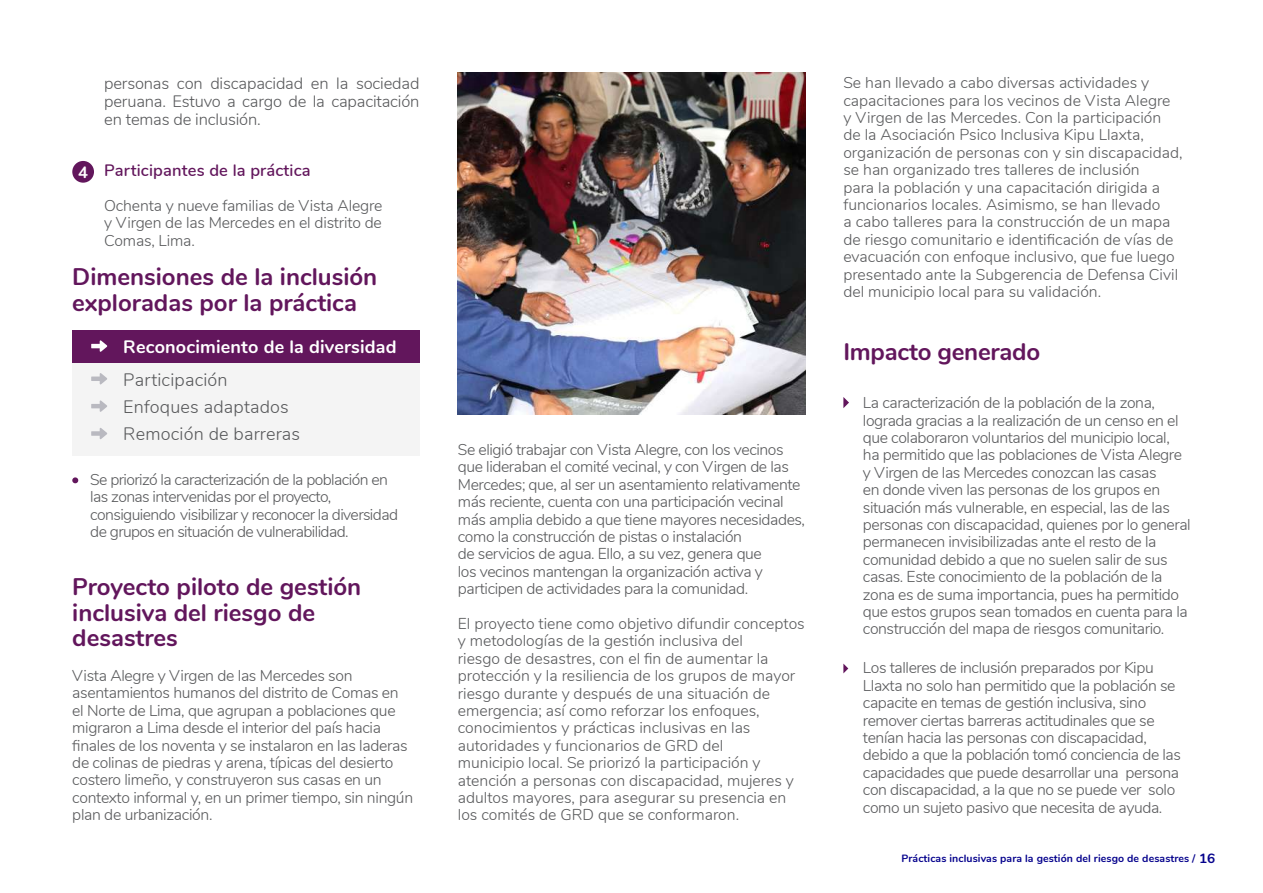
<style>
.page{position:relative;width:1263px;height:893px;background:#fff}
.page>*{position:absolute;margin:0;border:0;box-sizing:border-box;transform-origin:0 0}
.t1{font:700 24px/25.5px "Nunito";color:#62165c}
.t2{font:300 18px/27.3px "Nunito";letter-spacing:.01em;color:#57585a}
.t3{font:700 18px "Nunito";letter-spacing:.01em;color:#fff}
.t4{font:300 16.5px/18px "Nunito";letter-spacing:-.01em;color:#57585a;text-align:justify}
.t5{font:600 16.5px "Nunito";letter-spacing:.01em;color:#62165c}
.t6{font:300 15.75px/17.4px "Nunito";letter-spacing:-.025em;color:#57585a}
.t7{font:300 15.75px/17.4px "Nunito";color:#57585a}
.t8{font:700 10.5px "Nunito";letter-spacing:.01em;color:#06038d}
.s1{font-weight:700;color:#fff}
.s2{font-size:13.5px}
</style>
<div class="page">
<div style="left:72px;top:161px;width:22px;height:22px;background:#62165c;border-radius:50%"></div>
<div style="left:72px;top:330px;width:348px;height:33px;background:#62165c"></div>
<div style="left:72px;top:363px;width:348px;height:33px;background:#f4f4f4"></div>
<div style="left:72px;top:390px;width:348px;height:33px;background:#f4f4f4"></div>
<div style="left:72px;top:423px;width:348px;height:33px;background:#f4f4f4"></div>
<svg style="left:91px;top:400px;width:16px;height:12px"></svg>
<svg style="left:91px;top:428px;width:16px;height:11px"></svg>
<svg style="left:91px;top:373px;width:16px;height:11px"></svg>
<svg style="left:91px;top:340px;width:16px;height:12px"></svg>
<svg style="left:72px;top:477px;width:6px;height:6px"></svg>
<img style="left:458px;top:72px;width:347px;height:343px">
<svg style="left:843px;top:397px;width:6px;height:11px"></svg>
<svg style="left:843px;top:664px;width:5px;height:9px"></svg>
<p class="t4" style="left:104px;top:73px;width:317px">personas con discapacidad en la sociedad peruana. Estuvo a cargo de la capacitación en temas de inclusión.</p>
<p class="t5" style="left:78px;top:158px;width:234px"><span class="s1">4</span> Participantes de la práctica</p>
<p class="t6" style="left:104px;top:196px;width:280px;text-align:justify">Ochenta y nueve familias de Vista Alegre y Virgen de las Mercedes en el distrito de Comas, Lima.</p>
<h1 class="t1" style="left:72px;top:263px;width:307px">Dimensiones de la inclusión exploradas por la práctica</h1>
<p class="t3" style="left:123px;top:333px;width:275px">Reconocimiento de la diversidad</p>
<p class="t2" style="left:123px;top:365px;width:178px">Participación<br>Enfoques adaptados<br>Remoción de barreras</p>
<p class="t6" style="left:90px;top:470px;width:309px">Se priorizó la caracterización de la población en las zonas intervenidas por el proyecto, consiguiendo visibilizar y reconocer la diversidad de grupos en situación de vulnerabilidad.</p>
<h1 class="t1" style="left:72px;top:573px;width:291px">Proyecto piloto de gestión inclusiva del riesgo de desastres</h1>
<p class="t6" style="left:72px;top:666px;width:342px">Vista Alegre y Virgen de las Mercedes son asentamientos humanos del distrito de Comas en el Norte de Lima, que agrupan a poblaciones que migraron a Lima desde el interior del país hacia finales de los noventa y se instalaron en las laderas de colinas de piedras y arena, típicas del desierto costero limeño, y construyeron sus casas en un contexto informal y, en un primer tiempo, sin ningún plan de urbanización.</p>
<p class="t6" style="left:458px;top:440px;width:349px">Se eligió trabajar con Vista Alegre, con los vecinos que lideraban el comité vecinal, y con Virgen de las Mercedes; que, al ser un asentamiento relativamente más reciente, cuenta con una participación vecinal más amplia debido a que tiene mayores necesidades, como la construcción de pistas o instalación<br>de servicios de agua. Ello, a su vez, genera que<br>los vecinos mantengan la organización activa y participen de actividades para la comunidad.</p>
<p class="t7" style="left:458px;top:614px;width:348px">El proyecto tiene como objetivo difundir conceptos y metodologías de la gestión inclusiva del<br>riesgo de desastres, con el fin de aumentar la protección y la resiliencia de los grupos de mayor riesgo durante y después de una situación de emergencia; así como reforzar los enfoques, conocimientos y prácticas inclusivas en las autoridades y funcionarios de GRD del<br>municipio local. Se priorizó la participación y atención a personas con discapacidad, mujeres y adultos mayores, para asegurar su presencia en los comités de GRD que se conformaron.</p>
<p class="t7" style="left:843px;top:73px;width:341px">Se han llevado a cabo diversas actividades y capacitaciones para los vecinos de Vista Alegre y Virgen de las Mercedes. Con la participación de la Asociación Psico Inclusiva Kipu Llaxta, organización de personas con y sin discapacidad, se han organizado tres talleres de inclusión<br>para la población y una capacitación dirigida a funcionarios locales. Asimismo, se han llevado<br>a cabo talleres para la construcción de un mapa de riesgo comunitario e identificación de vías de evacuación con enfoque inclusivo, que fue luego presentado ante la Subgerencia de Defensa Civil del municipio local para su validación.</p>
<h1 class="t1" style="left:843px;top:338px;width:198px">Impacto generado</h1>
<p class="t6" style="left:863px;top:393px;width:329px">La caracterización de la población de la zona, lograda gracias a la realización de un censo en el que colaboraron voluntarios del municipio local,<br>ha permitido que las poblaciones de Vista Alegre y Virgen de las Mercedes conozcan las casas<br>en donde viven las personas de los grupos en situación más vulnerable, en especial, las de las personas con discapacidad, quienes por lo general permanecen invisibilizadas ante el resto de la comunidad debido a que no suelen salir de sus casas. Este conocimiento de la población de la zona es de suma importancia, pues ha permitido que estos grupos sean tomados en cuenta para la construcción del mapa de riesgos comunitario.</p>
<p class="t6" style="left:863px;top:658px;width:320px">Los talleres de inclusión preparados por Kipu Llaxta no solo han permitido que la población se capacite en temas de gestión inclusiva, sino remover ciertas barreras actitudinales que se tenían hacia las personas con discapacidad, debido a que la población tomó conciencia de las capacidades que puede desarrollar una persona con discapacidad, a la que no se puede ver solo como un sujeto pasivo que necesita de ayuda.</p>
<p class="t8" style="left:901px;top:851px;width:315px">Prácticas inclusivas para la gestión del riesgo de desastres / <span class="s2">16</span></p>
</div>
